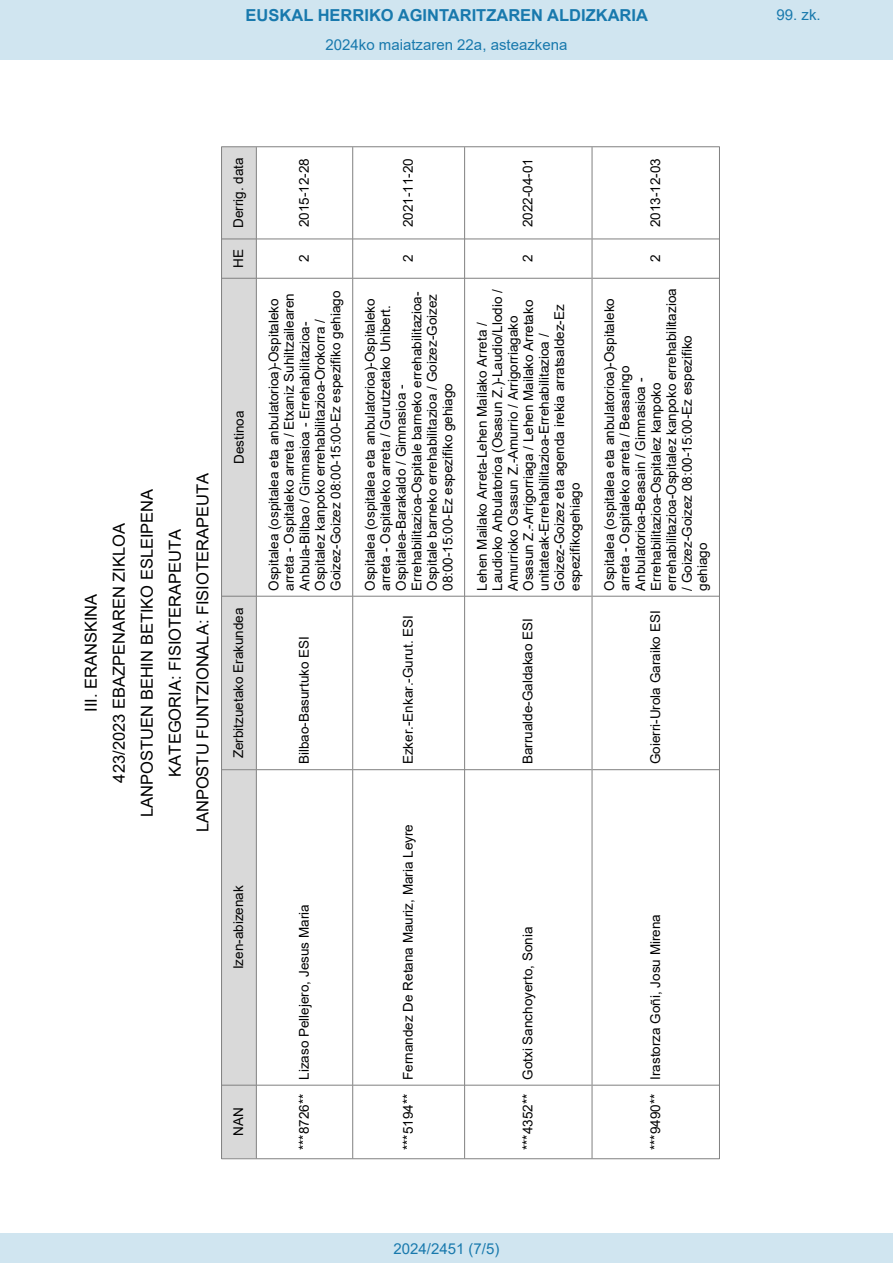
<style>
.page{position:relative;width:893px;height:1263px;background:#fff}
.page>*{position:absolute;margin:0;border:0;box-sizing:border-box;transform-origin:0 0}
.t1{font:16.5px/27.9px "Arial";color:#000;text-align:center}
.t2{font:700 16.5px "Arial";color:#1879ad}
.Paginacion_Centro{font:15px "Arial";color:#1879ad}
.t3{font:13.5px/15.5px "Arial";color:#000}
</style>
<div class="page">
<div style="left:222px;top:1085px;width:34px;height:73px;background:#d9d9d9"></div>
<div style="left:222px;top:770px;width:34px;height:315px;background:#d9d9d9"></div>
<div style="left:222px;top:597px;width:34px;height:172px;background:#d9d9d9"></div>
<div style="left:222px;top:279px;width:34px;height:317px;background:#d9d9d9"></div>
<div style="left:222px;top:239px;width:34px;height:39px;background:#d9d9d9"></div>
<div style="left:222px;top:147px;width:34px;height:92px;background:#d9d9d9"></div>
<hr style="left:222px;top:1158px;width:497px;height:1px;background:#808080">
<hr style="left:222px;top:1085px;width:34px;height:1px;background:#808080">
<hr style="left:257px;top:1085px;width:95px;height:1px;background:#808080">
<hr style="left:353px;top:1085px;width:111px;height:1px;background:#808080">
<hr style="left:465px;top:1085px;width:127px;height:1px;background:#808080">
<hr style="left:592px;top:1085px;width:127px;height:1px;background:#808080">
<hr style="left:222px;top:769px;width:34px;height:1px;background:#808080">
<hr style="left:257px;top:769px;width:95px;height:1px;background:#808080">
<hr style="left:353px;top:769px;width:111px;height:1px;background:#808080">
<hr style="left:465px;top:769px;width:127px;height:1px;background:#808080">
<hr style="left:592px;top:769px;width:127px;height:1px;background:#808080">
<hr style="left:222px;top:596px;width:34px;height:1px;background:#808080">
<hr style="left:257px;top:596px;width:95px;height:1px;background:#808080">
<hr style="left:353px;top:596px;width:111px;height:1px;background:#808080">
<hr style="left:465px;top:596px;width:127px;height:1px;background:#808080">
<hr style="left:592px;top:596px;width:127px;height:1px;background:#808080">
<hr style="left:222px;top:278px;width:34px;height:1px;background:#808080">
<hr style="left:257px;top:278px;width:95px;height:1px;background:#808080">
<hr style="left:353px;top:278px;width:111px;height:1px;background:#808080">
<hr style="left:465px;top:278px;width:127px;height:1px;background:#808080">
<hr style="left:592px;top:278px;width:127px;height:1px;background:#808080">
<hr style="left:222px;top:239px;width:34px;height:1px;background:#808080">
<hr style="left:257px;top:239px;width:95px;height:1px;background:#808080">
<hr style="left:353px;top:239px;width:111px;height:1px;background:#808080">
<hr style="left:465px;top:239px;width:127px;height:1px;background:#808080">
<hr style="left:592px;top:239px;width:127px;height:1px;background:#808080">
<hr style="left:222px;top:146px;width:497px;height:1px;background:#808080">
<hr style="left:221px;top:146px;width:1px;height:1013px;background:#808080">
<hr style="left:256px;top:147px;width:1px;height:1011px;background:#808080">
<hr style="left:352px;top:147px;width:1px;height:1011px;background:#808080">
<hr style="left:464px;top:147px;width:1px;height:1011px;background:#808080">
<hr style="left:592px;top:147px;width:1px;height:1011px;background:#808080">
<hr style="left:719px;top:146px;width:1px;height:1013px;background:#808080">
<div style="left:0;top:0;width:893px;height:60px;background:#d0e5f0"></div>
<div style="left:0;top:1233px;width:893px;height:30px;background:#d0e5f0"></div>
<p class="t2" style="left:246px;top:3px;width:404px">EUSKAL HERRIKO AGINTARITZAREN ALDIZKARIA</p>
<p class="Paginacion_Centro" style="left:776px;top:5px;width:46px">99. zk.</p>
<p class="Paginacion_Centro" style="left:326px;top:35px;width:243px">2024ko maiatzaren 22a, asteazkena</p>
<p class="t1" style="left:77px;top:832px;width:361px;rotate:-90deg">III. ERANSKINA<br>423/2023 EBAZPENAREN ZIKLOA<br>LANPOSTUEN BEHIN BETIKO ESLEIPENA<br>KATEGORIA: FISIOTERAPEUTA<br>LANPOSTU FUNTZIONALA: FISIOTERAPEUTA</p>
<p class="t3" style="left:231px;top:228px;width:72px;rotate:-90deg">Derrig. data</p>
<p class="t3" style="left:231px;top:268px;width:20px;rotate:-90deg">HE</p>
<p class="t3" style="left:231px;top:464px;width:55px;rotate:-90deg">Destinoa</p>
<p class="t3" style="left:231px;top:758px;width:152px;rotate:-90deg">Zerbitzuetako Erakundea</p>
<p class="t3" style="left:296px;top:227px;width:71px;rotate:-90deg">2015-12-28</p>
<p class="t3" style="left:296px;top:262px;width:9px;rotate:-90deg">2</p>
<p class="t3" style="left:266px;top:591px;width:302px;rotate:-90deg">Ospitalea (ospitalea eta anbulatorioa)-Ospitaleko arreta - Ospitaleko arreta / Etxaniz Suhiltzailearen Anbula-Bilbao / Gimnasioa - Errehabilitazioa-Ospitalez kanpoko errehabilitazioa-Orokorra / Goizez-Goizez 08:00-15:00-Ez espezifiko gehiago</p>
<p class="t3" style="left:296px;top:764px;width:130px;rotate:-90deg">Bilbao-Basurtuko ESI</p>
<p class="t3" style="left:400px;top:227px;width:71px;rotate:-90deg">2021-11-20</p>
<p class="t3" style="left:400px;top:262px;width:9px;rotate:-90deg">2</p>
<p class="t3" style="left:362px;top:591px;width:301px;rotate:-90deg">Ospitalea (ospitalea eta anbulatorioa)-Ospitaleko arreta - Ospitaleko arreta / Gurutzetako Unibert.<br>Ospitalea-Barakaldo / Gimnasioa - Errehabilitazioa-Ospitale barneko errehabilitazioa-Ospitale barneko errehabilitazioa / Goizez-Goizez 08:00-15:00-Ez espezifiko gehiago</p>
<p class="t3" style="left:400px;top:764px;width:151px;rotate:-90deg">Ezker.-Enkar.-Gurut. ESI</p>
<p class="t3" style="left:520px;top:227px;width:71px;rotate:-90deg">2022-04-01</p>
<p class="t3" style="left:520px;top:262px;width:9px;rotate:-90deg">2</p>
<p class="t3" style="left:474px;top:591px;width:303px;rotate:-90deg">Lehen Mailako Arreta-Lehen Mailako Arreta / Laudioko Anbulatorioa (Osasun Z.)-Laudio/Llodio / Amurrioko Osasun Z.-Amurrio / Arrigorriagako Osasun Z.-Arrigorriaga / Lehen Mailako Arretako unitateak-Errehabilitazioa-Errehabilitazioa / Goizez-Goizez eta agenda irekia arratsaldez-Ez espezifikogehiago</p>
<p class="t3" style="left:520px;top:764px;width:148px;rotate:-90deg">Barrualde-Galdakao ESI</p>
<p class="t3" style="left:647px;top:227px;width:71px;rotate:-90deg">2013-12-03</p>
<p class="t3" style="left:647px;top:262px;width:9px;rotate:-90deg">2</p>
<p class="t3" style="left:602px;top:591px;width:304px;rotate:-90deg">Ospitalea (ospitalea eta anbulatorioa)-Ospitaleko arreta - Ospitaleko arreta / Beasaingo Anbulatorioa-Beasain / Gimnasioa - Errehabilitazioa-Ospitalez kanpoko errehabilitazioa-Ospitalez kanpoko errehabilitazioa / Goizez-Goizez 08:00-15:00-Ez espezifiko gehiago</p>
<p class="t3" style="left:647px;top:764px;width:155px;rotate:-90deg">Goierri-Urola Garaiko ESI</p>
<p class="t3" style="left:231px;top:969px;width:86px;rotate:-90deg">Izen-abizenak</p>
<p class="t3" style="left:231px;top:1136px;width:30px;rotate:-90deg">NAN</p>
<p class="t3" style="left:296px;top:1150px;width:247px;rotate:-90deg">***8726** Lizaso Pellejero, Jesus Maria</p>
<p class="t3" style="left:400px;top:1150px;width:328px;rotate:-90deg">***5194** Fernandez De Retana Mauriz, Maria Leyre</p>
<p class="t3" style="left:520px;top:1150px;width:225px;rotate:-90deg">***4352** Gotxi Sanchoyerto, Sonia</p>
<p class="t3" style="left:647px;top:1150px;width:237px;rotate:-90deg">***9490** Irastorza Goñi, Josu Mirena</p>
<p class="Paginacion_Centro" style="left:393px;top:1238px;width:107px">2024/2451 (7/5)</p>
</div>
